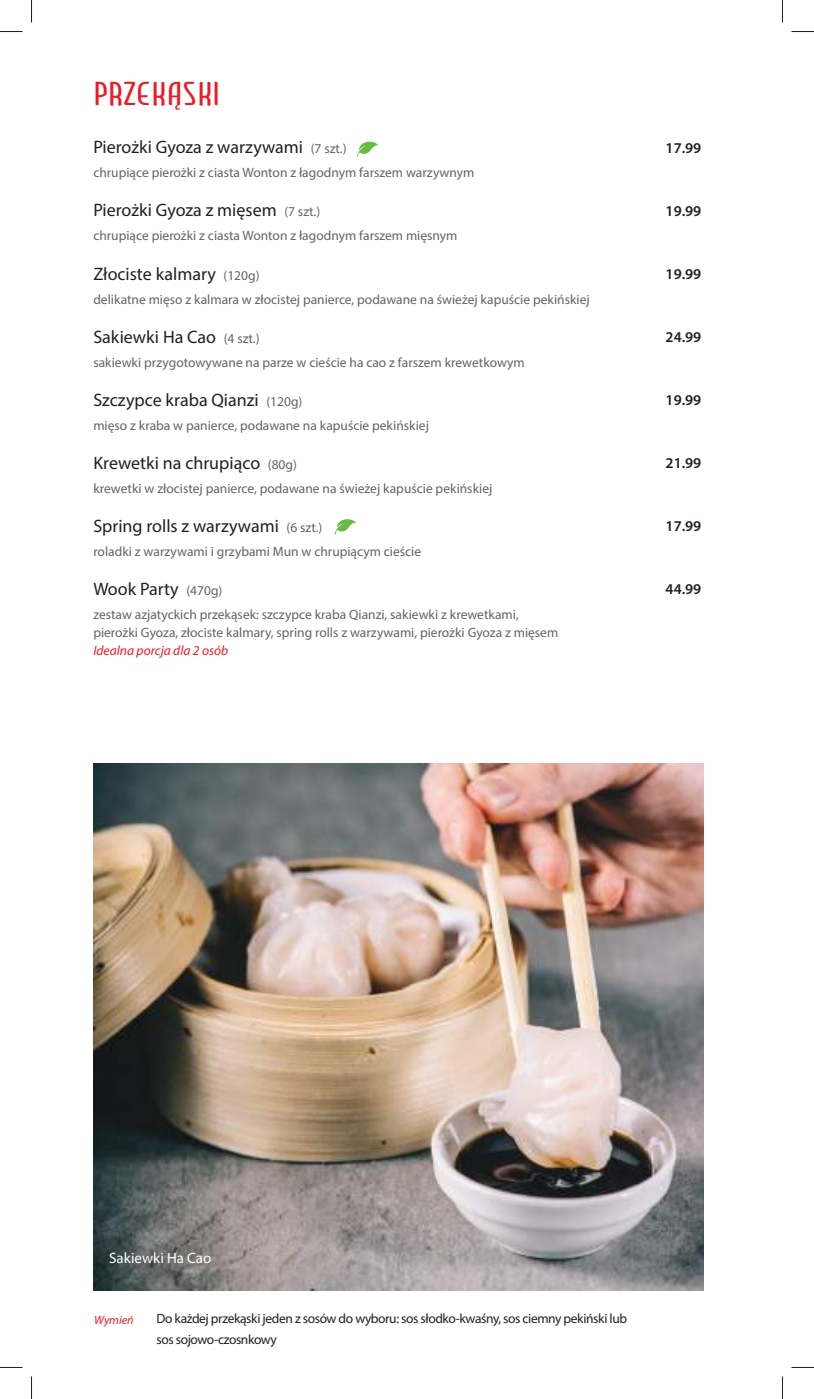
<style>
.page{position:relative;width:814px;height:1399px;background:#fff}
.page>*{position:absolute;margin:0;border:0;box-sizing:border-box;transform-origin:0 0}
.t1{font:33px "Clip Condensed";letter-spacing:.06em;color:#ef1923}
.t2{font:18px "Myriad Pro";color:#241f1f}
.t3{font:600 15px "Myriad Pro";color:#241f1f}
.t4{font:15px "Myriad Pro";color:#fff}
.t5{font:13.5px/18px "Myriad Pro";color:#656365}
.t6{font:13.5px/21px "Myriad Pro";letter-spacing:-.03em;color:#241f1f}
.t7{font:italic 13.5px "Myriad Pro";color:#ef1923}
.t8{font:italic 12px "Myriad Pro";color:#ef1923}
.s1{font-size:13.5px;color:#656365}
</style>
<div class="page">
<img style="left:93px;top:763px;width:610px;height:526px">
<svg style="left:357px;top:141px;width:21px;height:16px"></svg>
<svg style="left:334px;top:519px;width:22px;height:15px"></svg>
<svg style="left:0;top:31px;width:22px;height:1px"></svg>
<svg style="left:791px;top:31px;width:22px;height:1px"></svg>
<svg style="left:31px;top:0;width:1px;height:22px"></svg>
<svg style="left:31px;top:1376px;width:1px;height:22px"></svg>
<svg style="left:782px;top:0;width:1px;height:22px"></svg>
<svg style="left:782px;top:1376px;width:1px;height:22px"></svg>
<h1 class="t1" style="left:93px;top:76px;width:125px">PRZEKĄSKI</h1>
<h2 class="t2" style="left:93px;top:136px;width:255px">Pierożki Gyoza z warzywami <span class="s1">(7 szt.)</span></h2>
<p class="t5" style="left:93px;top:164px;width:382px">chrupiące pierożki z ciasta Wonton z łagodnym farszem warzywnym</p>
<h2 class="t2" style="left:93px;top:199px;width:228px">Pierożki Gyoza z mięsem <span class="s1">(7 szt.)</span></h2>
<p class="t5" style="left:93px;top:227px;width:365px">chrupiące pierożki z ciasta Wonton z łagodnym farszem mięsnym</p>
<h2 class="t2" style="left:93px;top:262px;width:168px">Złociste kalmary <span class="s1">(120g)</span></h2>
<p class="t5" style="left:93px;top:290px;width:498px">delikatne mięso z kalmara w złocistej panierce, podawane na świeżej kapuście pekińskiej</p>
<h2 class="t2" style="left:93px;top:325px;width:168px">Sakiewki Ha Cao <span class="s1">(4 szt.)</span></h2>
<p class="t5" style="left:93px;top:353px;width:433px">sakiewki przygotowywane na parze w cieście ha cao z farszem krewetkowym</p>
<h2 class="t2" style="left:93px;top:388px;width:210px">Szczypce kraba Qianzi <span class="s1">(120g)</span></h2>
<p class="t5" style="left:93px;top:416px;width:337px">mięso z kraba w panierce, podawane na kapuście pekińskiej</p>
<h2 class="t2" style="left:93px;top:451px;width:205px">Krewetki na chrupiąco <span class="s1">(80g)</span></h2>
<p class="t5" style="left:93px;top:479px;width:400px">krewetki w złocistej panierce, podawane na świeżej kapuście pekińskiej</p>
<h2 class="t2" style="left:93px;top:514px;width:230px">Spring rolls z warzywami <span class="s1">(6 szt.)</span></h2>
<p class="t5" style="left:93px;top:542px;width:329px">roladki z warzywami i grzybami Mun w chrupiącym cieście</p>
<h2 class="t2" style="left:93px;top:577px;width:130px">Wook Party <span class="s1">(470g)</span></h2>
<p class="t5" style="left:93px;top:605px;width:466px">zestaw azjatyckich przekąsek: szczypce kraba Qianzi, sakiewki z krewetkami, pierożki Gyoza, złociste kalmary, spring rolls z warzywami, pierożki Gyoza z mięsem</p>
<p class="t7" style="left:93px;top:641px;width:136px">Idealna porcja dla 2 osób</p>
<p class="t3" style="left:665px;top:138px;width:37px">17.99</p>
<p class="t3" style="left:665px;top:201px;width:37px">19.99</p>
<p class="t3" style="left:665px;top:264px;width:37px">19.99</p>
<p class="t3" style="left:665px;top:327px;width:37px">24.99</p>
<p class="t3" style="left:665px;top:390px;width:37px">19.99</p>
<p class="t3" style="left:665px;top:453px;width:37px">21.99</p>
<p class="t3" style="left:665px;top:516px;width:37px">17.99</p>
<p class="t3" style="left:665px;top:579px;width:37px">44.99</p>
<p class="t4" style="left:109px;top:1248px;width:104px">Sakiewki Ha Cao</p>
<p class="t8" style="left:94px;top:1311px;width:41px">Wymień</p>
<p class="t6" style="left:156px;top:1307px;width:472px">Do każdej przekąski jeden z sosów do wyboru: sos słodko-kwaśny, sos ciemny pekiński lub sos sojowo-czosnkowy</p>
</div>
